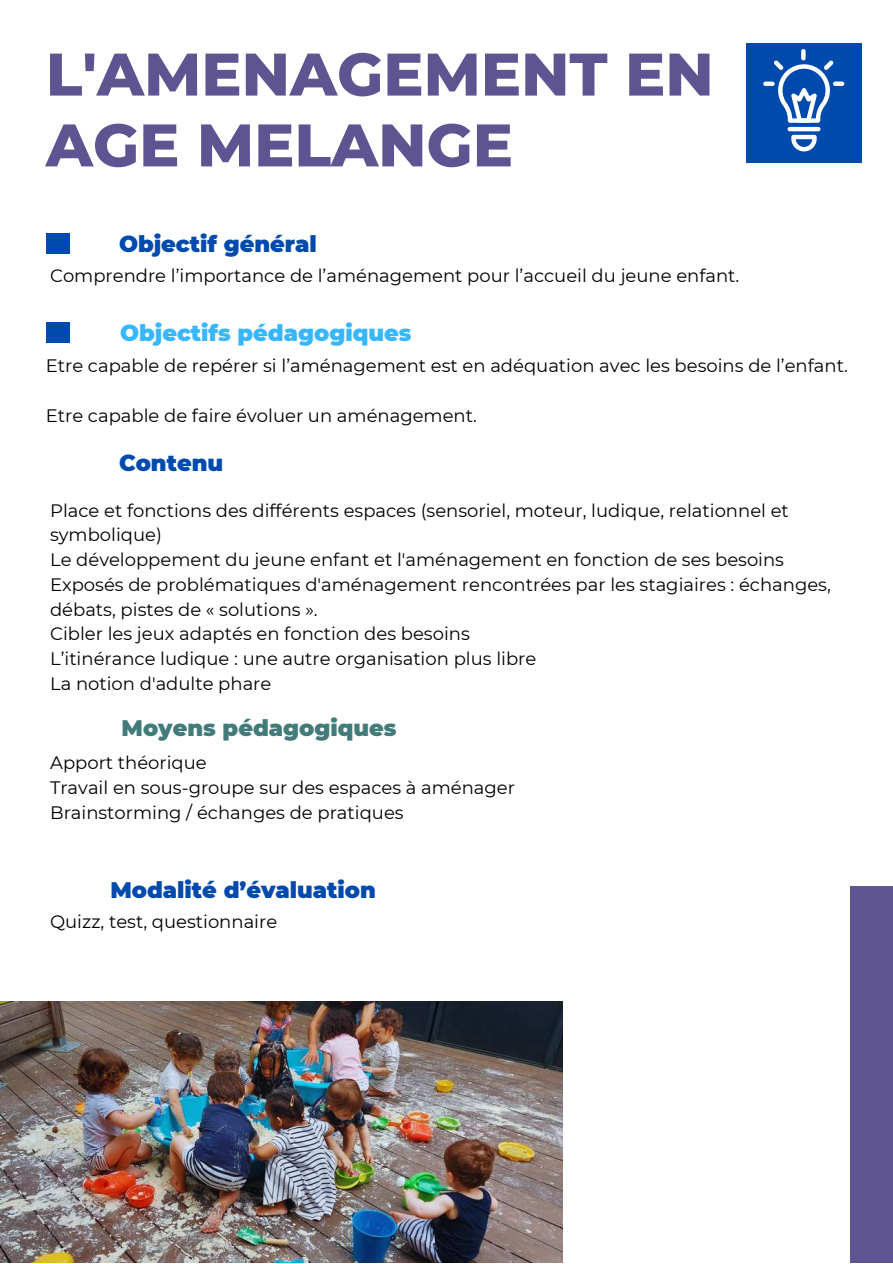
<style>
.page{position:relative;width:893px;height:1264px;background:#fff}
.page>*{position:absolute;margin:0;border:0;box-sizing:border-box;transform-origin:0 0}
.t1{font:800 60px/70.8px "Montserrat";color:#5d5491}
.t2{font:900 22.5px "Montserrat";color:#004aad}
.t3{font:900 22.5px "Montserrat";color:#38b6ff}
.t4{font:900 22.5px "Montserrat";color:#427b7a}
.t5{font:18px/24.8px "Montserrat";color:#000}
</style>
<div class="page">
<img style="left:0;top:1001px;width:562px;height:261px">
<div style="left:746px;top:43px;width:115px;height:120px;background:#004aad"></div>
<div style="left:850px;top:886px;width:42px;height:376px;background:#5d5491"></div>
<svg style="left:801px;top:49px;width:4px;height:11px"></svg>
<hr style="left:832px;top:82px;width:12px;height:4px;background:#fff;border-radius:2px">
<hr style="left:763px;top:82px;width:11px;height:4px;background:#fff;border-radius:2px">
<hr style="left:787px;top:127px;width:33px;height:4px;background:#fff;border-radius:2px">
<svg style="left:791px;top:135px;width:25px;height:16px"></svg>
<svg style="left:773px;top:60px;width:60px;height:63px"></svg>
<div style="left:46px;top:233px;width:23px;height:21px;background:#004aad"></div>
<div style="left:46px;top:322px;width:23px;height:21px;background:#004aad"></div>
<h1 class="t1" style="left:46px;top:39px;width:669px">L'AMENAGEMENT EN<br>AGE MELANGE</h1>
<p class="t2" style="left:119px;top:230px;width:199px">Objectif général</p>
<p class="t5" style="left:50px;top:263px;width:690px">Comprendre l’importance de l’aménagement pour l’accueil du jeune enfant.</p>
<p class="t3" style="left:120px;top:319px;width:293px">Objectifs pédagogiques</p>
<p class="t5" style="left:46px;top:353px;width:803px">Etre capable de repérer si l’aménagement est en adéquation avec les besoins de l’enfant.</p>
<p class="t5" style="left:46px;top:403px;width:432px">Etre capable de faire évoluer un aménagement.</p>
<p class="t2" style="left:119px;top:449px;width:106px">Contenu</p>
<p class="t5" style="left:50px;top:497px;width:782px">Place et fonctions des différents espaces (sensoriel, moteur, ludique, relationnel et symbolique)<br>Le développement du jeune enfant et l'aménagement en fonction de ses besoins Exposés de problématiques d'aménagement rencontrées par les stagiaires : échanges, débats, pistes de « solutions ».<br>Cibler les jeux adaptés en fonction des besoins<br>L’itinérance ludique : une autre organisation plus libre<br>La notion d'adulte phare</p>
<p class="t4" style="left:121px;top:714px;width:276px">Moyens pédagogiques</p>
<p class="t5" style="left:50px;top:750px;width:466px">Apport théorique<br>Travail en sous-groupe sur des espaces à aménager<br>Brainstorming / échanges de pratiques</p>
<p class="t2" style="left:110px;top:876px;width:267px">Modalité d’évaluation</p>
<p class="t5" style="left:50px;top:909px;width:228px">Quizz, test, questionnaire</p>
</div>
